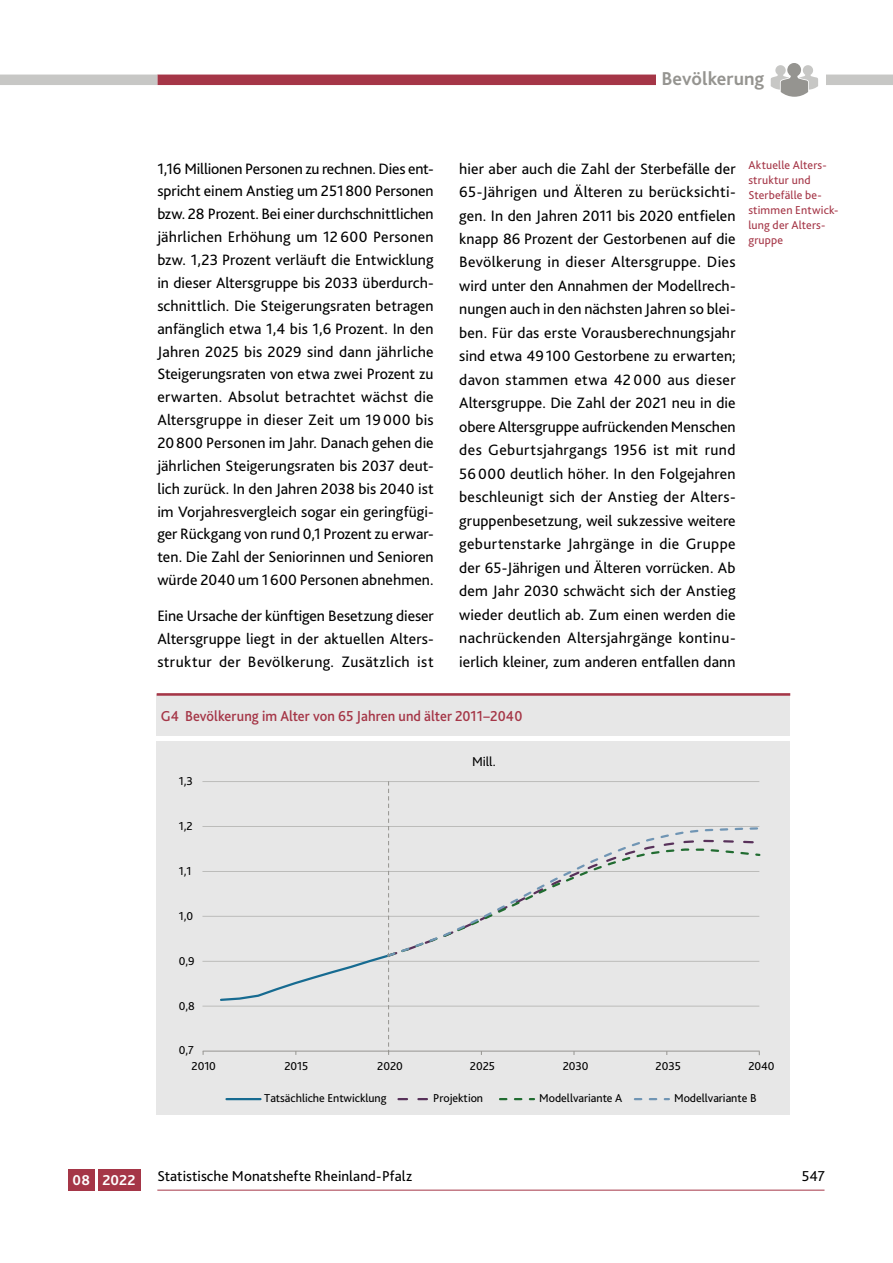
<style>
.page{position:relative;width:893px;height:1263px;background:#fff}
.page>*{position:absolute;margin:0;border:0;box-sizing:border-box;transform-origin:0 0}
.t1{font:700 19.5px "Bliss 2";color:#959490}
.t2{font:15.75px/23.4px "Bliss 2";letter-spacing:.005em;color:#000;text-align:justify}
.t3{font:500 15.15px "Bliss 2";letter-spacing:.005em;color:#a53647;scale:.94 1}
.t4{font:15px "Bliss 2";letter-spacing:.005em;color:#000}
.t5{font:700 15px "Bliss 2";letter-spacing:.015em;color:#fff}
.t6{font:13.5px "Bliss 2";color:#000}
.t7{font:12px "Bliss 2";color:#000}
.t8{font:12px/15px "Bliss 2";letter-spacing:.015em;color:#a53647}
</style>
<div class="page">
<div style="left:157px;top:75px;width:668px;height:10px;background:#a53647"></div>
<div style="left:0;top:75px;width:157px;height:10px;background:#c7c7c5"></div>
<hr style="left:157px;top:1190px;width:667px;height:1px;background:#a53647">
<div style="left:825px;top:75px;width:68px;height:10px;background:#c7c7c5"></div>
<div style="left:68px;top:1169px;width:27px;height:22px;background:#a53647"></div>
<div style="left:98px;top:1169px;width:42px;height:22px;background:#a53647"></div>
<div style="left:770px;top:49px;width:56px;height:51px;background:#fff"></div>
<svg style="left:771px;top:63px;width:47px;height:34px"></svg>
<div style="left:656px;top:60px;width:114px;height:29px;background:#fff"></div>
<div style="left:156px;top:741px;width:634px;height:373px;background:#e7e7e7"></div>
<hr style="left:202px;top:1006px;width:557px;height:1px;background:#bcbcba">
<hr style="left:202px;top:961px;width:557px;height:1px;background:#bcbcba">
<hr style="left:202px;top:916px;width:557px;height:1px;background:#bcbcba">
<hr style="left:202px;top:871px;width:557px;height:1px;background:#bcbcba">
<hr style="left:202px;top:826px;width:557px;height:1px;background:#bcbcba">
<hr style="left:202px;top:781px;width:557px;height:1px;background:#bcbcba">
<hr style="left:203px;top:1051px;width:557px;height:1px;background:#959490">
<hr style="left:226px;top:1098px;width:34px;height:2px;background:#176b91">
<svg style="left:398px;top:1098px;width:30px;height:2px"></svg>
<svg style="left:500px;top:1098px;width:34px;height:2px"></svg>
<svg style="left:635px;top:1098px;width:34px;height:2px"></svg>
<svg style="left:219px;top:781px;width:542px;height:274px"></svg>
<div style="left:157px;top:694px;width:633px;height:42px;background:#e7e7e7"></div>
<hr style="left:157px;top:693px;width:633px;height:3px;background:#a53647">
<p class="t1" style="left:662px;top:66px;width:104px">Bevölkerung</p>
<p class="t2" style="left:157px;top:157px;width:278px;line-height:22.8px">1,16 Millionen Personen zu rechnen. Dies ent&shy;spricht einem Anstieg um 251800 Personen bzw. 28 Prozent. Bei einer durchschnittlichen jährlichen Erhöhung um 12 600 Personen bzw. 1,23 Prozent verläuft die Entwicklung in dieser Altersgruppe bis 2033 überdurch&shy;schnittlich. Die Steigerungsraten betragen anfänglich etwa 1,4 bis 1,6 Prozent. In den Jahren 2025 bis 2029 sind dann jährliche Steigerungsraten von etwa zwei Prozent zu erwarten. Absolut betrachtet wächst die Altersgruppe in dieser Zeit um 19 000 bis 20800 Personen im Jahr. Danach gehen die jährlichen Steigerungsraten bis 2037 deut&shy;lich zurück. In den Jahren 2038 bis 2040 ist im Vorjahresvergleich sogar ein geringfügi&shy;ger Rückgang von rund 0,1 Prozent zu erwar&shy;ten. Die Zahl der Seniorinnen und Senioren würde 2040 um 1600 Personen abnehmen.</p>
<p class="t2" style="left:157px;top:604px;width:278px;line-height:22.8px">Eine Ursache der künftigen Besetzung dieser Altersgruppe liegt in der aktuellen Alters&shy;struktur der Bevölkerung. Zusätzlich ist</p>
<p class="t2" style="left:459px;top:157px;width:278px">hier aber auch die Zahl der Sterbefälle der 65-Jährigen und Älteren zu berücksichti&shy;gen. In den Jahren 2011 bis 2020 entfielen knapp 86 Prozent der Gestorbenen auf die Bevölkerung in dieser Altersgruppe. Dies wird unter den Annahmen der Modellrech&shy;nungen auch in den nächsten Jahren so blei&shy;ben. Für das erste Vorausberechnungsjahr sind etwa 49100 Gestorbene zu erwarten; davon stammen etwa 42 000 aus dieser Altersgruppe. Die Zahl der 2021 neu in die obere Altersgruppe aufrückenden Menschen des Geburtsjahrgangs 1956 ist mit rund 56 000 deutlich höher. In den Folgejahren beschleunigt sich der Anstieg der Alters&shy;gruppenbesetzung, weil sukzessive weitere geburtenstarke Jahrgänge in die Gruppe der 65-Jährigen und Älteren vorrücken. Ab dem Jahr 2030 schwächt sich der Anstieg wieder deutlich ab. Zum einen werden die nachrückenden Altersjahrgänge kontinu&shy;ierlich kleiner, zum anderen entfallen dann</p>
<p class="t8" style="left:748px;top:158px;width:92px">Aktuelle Alters&shy;struktur und<br>Sterbefälle be&shy;stimmen Entwick&shy;lung der Alters&shy;gruppe</p>
<p class="t3" style="left:161px;top:706px;width:386px">G4 Bevölkerung im Alter von 65 Jahren und älter 2011–2040</p>
<p class="t7" style="left:179px;top:773px;width:16px">1,3</p>
<p class="t7" style="left:179px;top:818px;width:15px">1,2</p>
<p class="t7" style="left:179px;top:863px;width:14px">1,1</p>
<p class="t7" style="left:179px;top:908px;width:16px">1,0</p>
<p class="t7" style="left:179px;top:953px;width:17px">0,9</p>
<p class="t7" style="left:179px;top:998px;width:17px">0,8</p>
<p class="t7" style="left:179px;top:1043px;width:16px">0,7</p>
<p class="t6" style="left:472px;top:753px;width:25px">Mill.</p>
<p class="t7" style="left:192px;top:1058px;width:26px">2010</p>
<p class="t7" style="left:284px;top:1058px;width:25px">2015</p>
<p class="t7" style="left:377px;top:1058px;width:27px">2020</p>
<p class="t7" style="left:470px;top:1058px;width:27px">2025</p>
<p class="t7" style="left:563px;top:1058px;width:27px">2030</p>
<p class="t7" style="left:656px;top:1058px;width:27px">2035</p>
<p class="t7" style="left:748px;top:1058px;width:28px">2040</p>
<p class="t7" style="left:264px;top:1091px;width:124px">Tatsächliche Entwicklung</p>
<p class="t7" style="left:433px;top:1091px;width:51px">Projektion</p>
<p class="t7" style="left:539px;top:1091px;width:85px">Modellvariante A</p>
<p class="t7" style="left:674px;top:1091px;width:84px">Modellvariante B</p>
<p class="t5" style="left:73px;top:1171px;width:65px">08 2022</p>
<p class="t4" style="left:157px;top:1166px;width:256px">Statistische Monatshefte Rheinland-Pfalz</p>
<p class="t4" style="left:802px;top:1166px;width:25px">547</p>
</div>
